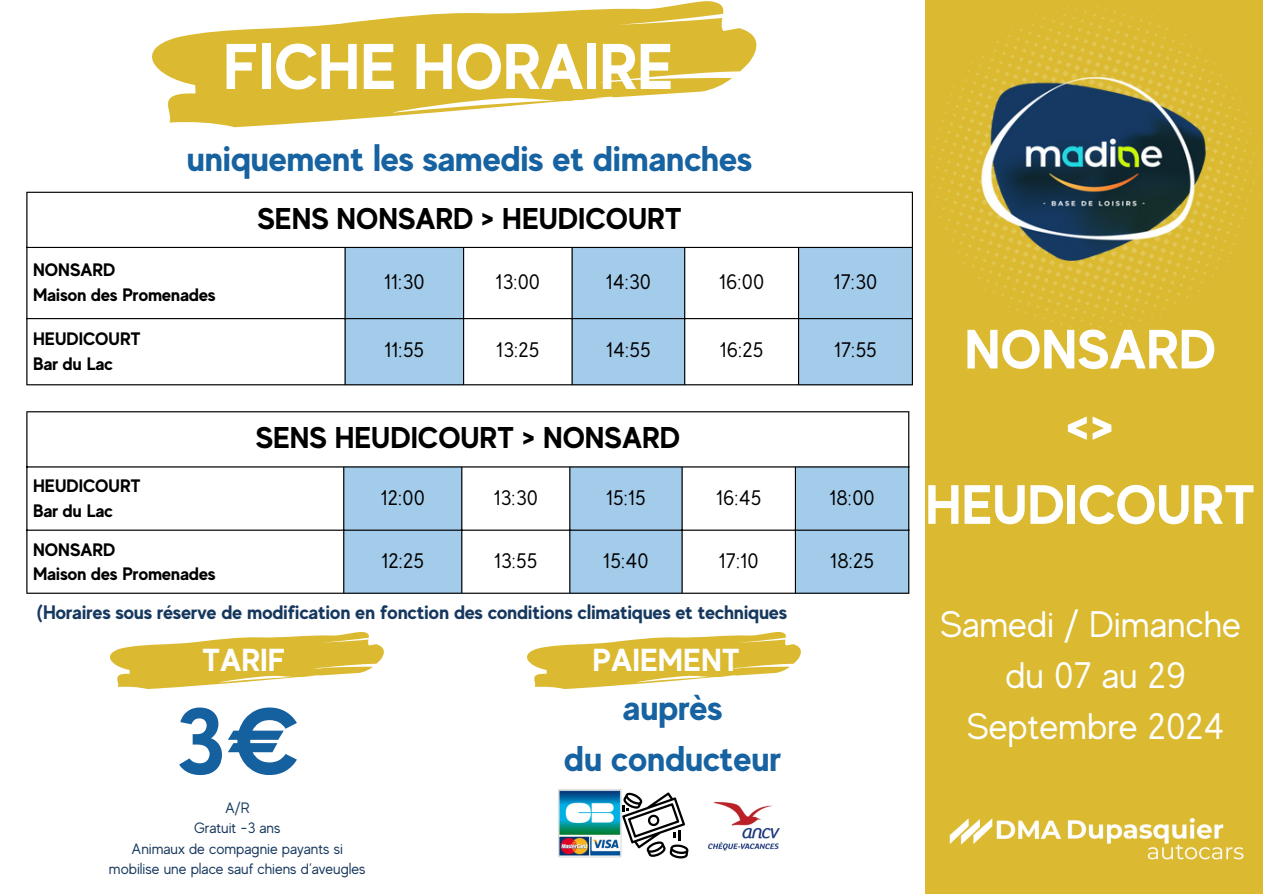
<style>
.page{position:relative;width:1263px;height:894px;background:#fff}
.page>*{position:absolute;margin:0;border:0;box-sizing:border-box;transform-origin:0 0}
.t1{font:700 94.65px "MADE Evolve Sans";color:#15609f}
.t2{font:700 64.35px "MADE Evolve Sans";color:#fff}
.t3{font:700 55.05px/77.7px "MADE Evolve Sans";color:#fff;text-align:center}
.t4{font:36.9px/51.4px "MADE Evolve Sans";color:#fff;text-align:center}
.t5{font:700 35.7px/50.8px "MADE Evolve Sans";color:#1762a0;text-align:center}
.t6{font:700 31.8px "MADE Evolve Sans";color:#fff}
.t7{font:700 30px "MADE Evolve Sans";color:#000}
.t8{font:21px "MADE Evolve Sans";color:#000}
.t9{font:700 19.5px "MADE Evolve Sans";color:#16385e}
.t10{font:700 18px "MADE Evolve Sans";color:#000}
.t11{font:15px "MADE Evolve Sans";color:#16385e}
</style>
<div class="page">
<svg style="left:152px;top:1px;width:605px;height:126px;fill:#dbba31"></svg>
<div style="left:925px;top:0;width:338px;height:893px;background:#dbba31"></div>
<svg style="left:110px;top:631px;width:274px;height:57px"></svg>
<img style="left:949px;top:818px;width:295px;height:42px">
<svg style="left:346px;top:248px;width:566px;height:136px;fill:#a3cbea"></svg>
<hr style="left:26px;top:193px;width:2px;height:191px;background:#000">
<hr style="left:344px;top:248px;width:2px;height:136px;background:#000">
<hr style="left:463px;top:248px;width:1px;height:136px;background:#000">
<hr style="left:571px;top:248px;width:2px;height:136px;background:#000">
<hr style="left:684px;top:248px;width:1px;height:136px;background:#000">
<hr style="left:798px;top:248px;width:1px;height:136px;background:#000">
<hr style="left:912px;top:193px;width:1px;height:191px;background:#000">
<hr style="left:26px;top:192px;width:887px;height:1px;background:#000">
<hr style="left:26px;top:247px;width:887px;height:1px;background:#000">
<hr style="left:26px;top:318px;width:887px;height:1px;background:#000">
<hr style="left:26px;top:384px;width:887px;height:1px;background:#000">
<img style="left:925px;top:0;width:338px;height:336px">
<svg style="left:344px;top:467px;width:564px;height:125px;fill:#a3cbea"></svg>
<hr style="left:26px;top:412px;width:2px;height:180px;background:#000">
<hr style="left:343px;top:467px;width:1px;height:125px;background:#000">
<hr style="left:461px;top:467px;width:1px;height:125px;background:#000">
<hr style="left:569px;top:467px;width:1px;height:125px;background:#000">
<hr style="left:681px;top:467px;width:2px;height:125px;background:#000">
<hr style="left:795px;top:467px;width:1px;height:125px;background:#000">
<hr style="left:908px;top:412px;width:1px;height:180px;background:#000">
<hr style="left:26px;top:411px;width:883px;height:1px;background:#000">
<hr style="left:26px;top:466px;width:883px;height:1px;background:#000">
<hr style="left:26px;top:529px;width:883px;height:1px;background:#000">
<hr style="left:26px;top:592px;width:883px;height:1px;background:#000">
<svg style="left:527px;top:631px;width:274px;height:57px"></svg>
<img style="left:558px;top:789px;width:64px;height:69px">
<svg style="left:622px;top:792px;width:66px;height:66px"></svg>
<img style="left:708px;top:802px;width:72px;height:49px">
<p class="t2" style="left:223px;top:29px;width:452px">FICHE HORAIRE</p>
<p class="t5" style="left:187px;top:133px;width:567px">uniquement les samedis et dimanches</p>
<h4 class="t10" style="left:33px;top:259px;width:84px">NONSARD</h4>
<p class="t10" style="left:33px;top:284px;width:184px">Maison des Promenades</p>
<p class="t10" style="left:33px;top:328px;width:109px">HEUDICOURT</p>
<p class="t10" style="left:33px;top:353px;width:81px">Bar du Lac</p>
<p class="t10" style="left:33px;top:475px;width:109px">HEUDICOURT</p>
<p class="t10" style="left:33px;top:500px;width:81px">Bar du Lac</p>
<p class="t10" style="left:33px;top:538px;width:84px">NONSARD</p>
<p class="t10" style="left:33px;top:563px;width:184px">Maison des Promenades</p>
<h2 class="t7" style="left:257px;top:201px;width:426px">SENS NONSARD &gt; HEUDICOURT</h2>
<p class="t8" style="left:384px;top:269px;width:42px">11:30</p>
<p class="t8" style="left:496px;top:269px;width:46px">13:00</p>
<p class="t8" style="left:606px;top:269px;width:47px">14:30</p>
<p class="t8" style="left:719px;top:269px;width:47px">16:00</p>
<p class="t8" style="left:834px;top:269px;width:45px">17:30</p>
<p class="t8" style="left:384px;top:338px;width:41px">11:55</p>
<p class="t8" style="left:496px;top:338px;width:45px">13:25</p>
<p class="t8" style="left:606px;top:338px;width:46px">14:55</p>
<p class="t8" style="left:720px;top:338px;width:45px">16:25</p>
<p class="t8" style="left:834px;top:338px;width:44px">17:55</p>
<p class="t7" style="left:256px;top:420px;width:426px">SENS HEUDICOURT &gt; NONSARD</p>
<p class="t8" style="left:381px;top:485px;width:46px">12:00</p>
<p class="t8" style="left:494px;top:485px;width:46px">13:30</p>
<p class="t8" style="left:606px;top:485px;width:41px">15:15</p>
<p class="t8" style="left:716px;top:485px;width:47px">16:45</p>
<p class="t8" style="left:829px;top:485px;width:47px">18:00</p>
<p class="t8" style="left:381px;top:549px;width:44px">12:25</p>
<p class="t8" style="left:494px;top:549px;width:45px">13:55</p>
<p class="t8" style="left:603px;top:549px;width:47px">15:40</p>
<p class="t8" style="left:719px;top:549px;width:41px">17:10</p>
<p class="t8" style="left:830px;top:549px;width:45px">18:25</p>
<p class="t9" style="left:37px;top:601px;width:752px">(Horaires sous réserve de modification en fonction des conditions climatiques et techniques</p>
<h1 class="t6" style="left:202px;top:640px;width:85px">TARIF</h1>
<p class="t1" style="left:177px;top:685px;width:125px">3€</p>
<p class="t11" style="left:225px;top:799px;width:26px">A/R</p>
<h6 class="t11" style="left:194px;top:819px;width:88px">Gratuit -3 ans</h6>
<h4 class="t11" style="left:132px;top:839px;width:213px">Animaux de compagnie payants si</h4>
<p class="t11" style="left:109px;top:860px;width:258px">mobilise une place sauf chiens d’aveugles</p>
<p class="t6" style="left:593px;top:640px;width:149px">PAIEMENT</p>
<p class="t5" style="left:565px;top:681px;width:218px">auprès<br>du conducteur</p>
<h6 class="t3" style="left:925px;top:310px;width:331px">NONSARD<br>&lt;&gt;<br>HEUDICOURT</h6>
<p class="t4" style="left:940px;top:598px;width:302px">Samedi / Dimanche du 07 au 29<br>Septembre 2024</p>
</div>
